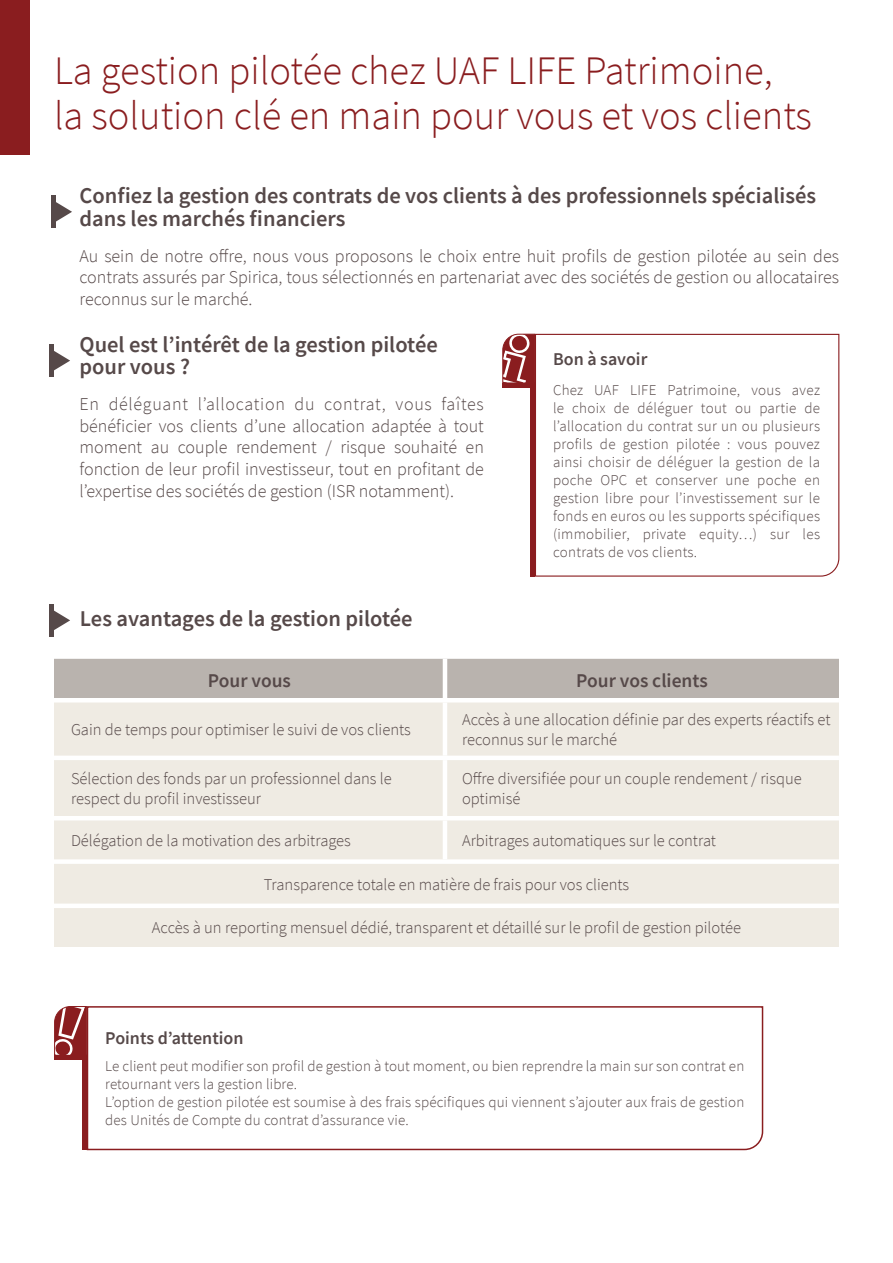
<style>
.page{position:relative;width:893px;height:1263px;background:#fff}
.page>*{position:absolute;margin:0;border:0;box-sizing:border-box;transform-origin:0 0}
.Titre_1{font:300 40.5px "Source Sans Pro";color:#8a1d1f}
.Soust-titre{font:600 22.5px/22.5px "Source Sans Pro";color:#564949}
.Style_de_paragraphe_1{font:600 19.5px "Source Sans Pro";color:#564949}
.Style_de_paragraphe_1-2{font:300 18px/21.6px "Source Sans Pro";color:#564949;text-align:justify}
.Style_de_paragraphe_1-3{font:600 18px "Source Sans Pro";color:#564949}
.Style_de_paragraphe_1-4{font:300 16.5px/19.8px "Source Sans Pro";color:#564949}
.Style_de_paragraphe_1-5{font:300 15px/18px "Source Sans Pro";letter-spacing:.01em;color:#564949}
</style>
<div class="page">
<svg style="left:535px;top:333px;width:305px;height:244px"></svg>
<div style="left:54px;top:659px;width:785px;height:39px;background:#b9b3ae"></div>
<div style="left:54px;top:702px;width:785px;height:245px;background:#efebe3"></div>
<hr style="left:443px;top:659px;width:4px;height:39px;background:#fff">
<hr style="left:443px;top:702px;width:4px;height:54px;background:#fff">
<hr style="left:54px;top:756px;width:391px;height:4px;background:#fff">
<hr style="left:445px;top:756px;width:394px;height:4px;background:#fff">
<hr style="left:443px;top:760px;width:4px;height:56px;background:#fff">
<hr style="left:54px;top:816px;width:391px;height:4px;background:#fff">
<hr style="left:445px;top:816px;width:394px;height:4px;background:#fff">
<hr style="left:443px;top:820px;width:4px;height:39px;background:#fff">
<div style="left:54px;top:859px;width:391px;height:5px;background:#fff"></div>
<div style="left:445px;top:859px;width:394px;height:5px;background:#fff"></div>
<div style="left:54px;top:903px;width:391px;height:5px;background:#fff"></div>
<div style="left:445px;top:903px;width:394px;height:5px;background:#fff"></div>
<svg style="left:86px;top:1006px;width:678px;height:145px"></svg>
<svg style="left:56px;top:202px;width:16px;height:20px"></svg>
<svg style="left:54px;top:351px;width:16px;height:19px"></svg>
<svg style="left:54px;top:611px;width:16px;height:19px"></svg>
<svg style="left:502px;top:333px;width:33px;height:50px"></svg>
<svg style="left:54px;top:1006px;width:33px;height:49px;background:#a34e4f"></svg>
<hr style="left:531px;top:386px;width:4px;height:191px;background:#8a1d1f">
<div style="left:502px;top:383px;width:34px;height:5px;background:#8a1d1f"></div>
<div style="left:82px;top:1055px;width:5px;height:95px;background:#8a1d1f"></div>
<div style="left:54px;top:1055px;width:32px;height:5px;background:#8a1d1f"></div>
<div style="left:0;top:0;width:30px;height:154px;background:#8a1d1f"></div>
<div style="left:51px;top:195px;width:5px;height:33px;background:#564949"></div>
<div style="left:49px;top:344px;width:5px;height:33px;background:#564949"></div>
<div style="left:49px;top:604px;width:5px;height:33px;background:#564949"></div>
<p class="Titre_1" style="left:54px;top:46px;width:720px">La gestion pilotée chez UAF LIFE Patrimoine,</p>
<p class="Titre_1" style="left:54px;top:91px;width:759px">la solution clé en main pour vous et vos clients</p>
<p class="Soust-titre" style="left:80px;top:184px;width:738px">Confiez la gestion des contrats de vos clients à des professionnels spécialisés dans les marchés financiers</p>
<p class="Style_de_paragraphe_1-2" style="left:80px;top:245px;width:761px">Au sein de notre offre, nous vous proposons le choix entre huit profils de gestion pilotée au sein des contrats assurés par Spirica, tous sélectionnés en partenariat avec des sociétés de gestion ou allocataires reconnus sur le marché.</p>
<p class="Soust-titre" style="left:80px;top:333px;width:360px">Quel est l’intérêt de la gestion pilotée pour vous ?</p>
<p class="Style_de_paragraphe_1-2" style="left:80px;top:393px;width:406px">En déléguant l’allocation du contrat, vous faîtes bénéficier vos clients d’une allocation adaptée à tout moment au couple rendement / risque souhaité en fonction de leur profil investisseur, tout en profitant de l’expertise des sociétés de gestion (ISR notamment).</p>
<p class="Style_de_paragraphe_1-3" style="left:553px;top:348px;width:96px">Bon à savoir</p>
<p class="Style_de_paragraphe_1-5" style="left:553px;top:381px;width:269px;text-align:justify">Chez UAF LIFE Patrimoine, vous avez le choix de déléguer tout ou partie de l’allocation du contrat sur un ou plusieurs profils de gestion pilotée : vous pouvez ainsi choisir de déléguer la gestion de la poche OPC et conserver une poche en gestion libre pour l’investissement sur le fonds en euros ou les supports spécifiques (immobilier, private equity…) sur les contrats de vos clients.</p>
<p class="Soust-titre" style="left:80px;top:607px;width:334px">Les avantages de la gestion pilotée</p>
<p class="Style_de_paragraphe_1" style="left:208px;top:667px;width:85px">Pour vous</p>
<p class="Style_de_paragraphe_1" style="left:576px;top:667px;width:133px">Pour vos clients</p>
<p class="Style_de_paragraphe_1-4" style="left:71px;top:720px;width:341px">Gain de temps pour optimiser le suivi de vos clients</p>
<p class="Style_de_paragraphe_1-4" style="left:462px;top:710px;width:370px">Accès à une allocation définie par des experts réactifs et reconnus sur le marché</p>
<p class="Style_de_paragraphe_1-4" style="left:71px;top:769px;width:322px">Sélection des fonds par un professionnel dans le respect du profil investisseur</p>
<p class="Style_de_paragraphe_1-4" style="left:462px;top:769px;width:341px">Offre diversifiée pour un couple rendement / risque optimisé</p>
<p class="Style_de_paragraphe_1-4" style="left:71px;top:831px;width:281px">Délégation de la motivation des arbitrages</p>
<p class="Style_de_paragraphe_1-4" style="left:462px;top:831px;width:256px">Arbitrages automatiques sur le contrat</p>
<p class="Style_de_paragraphe_1-4" style="left:264px;top:874px;width:367px">Transparence totale en matière de frais pour vos clients</p>
<p class="Style_de_paragraphe_1-4" style="left:152px;top:917px;width:591px">Accès à un reporting mensuel dédié, transparent et détaillé sur le profil de gestion pilotée</p>
<p class="Style_de_paragraphe_1-3" style="left:105px;top:1026px;width:140px">Points d’attention</p>
<p class="Style_de_paragraphe_1-5" style="left:105px;top:1057px;width:641px">Le client peut modifier son profil de gestion à tout moment, ou bien reprendre la main sur son contrat en retournant vers la gestion libre.</p>
<p class="Style_de_paragraphe_1-5" style="left:105px;top:1093px;width:641px">L’option de gestion pilotée est soumise à des frais spécifiques qui viennent s’ajouter aux frais de gestion des Unités de Compte du contrat d’assurance vie.</p>
</div>
